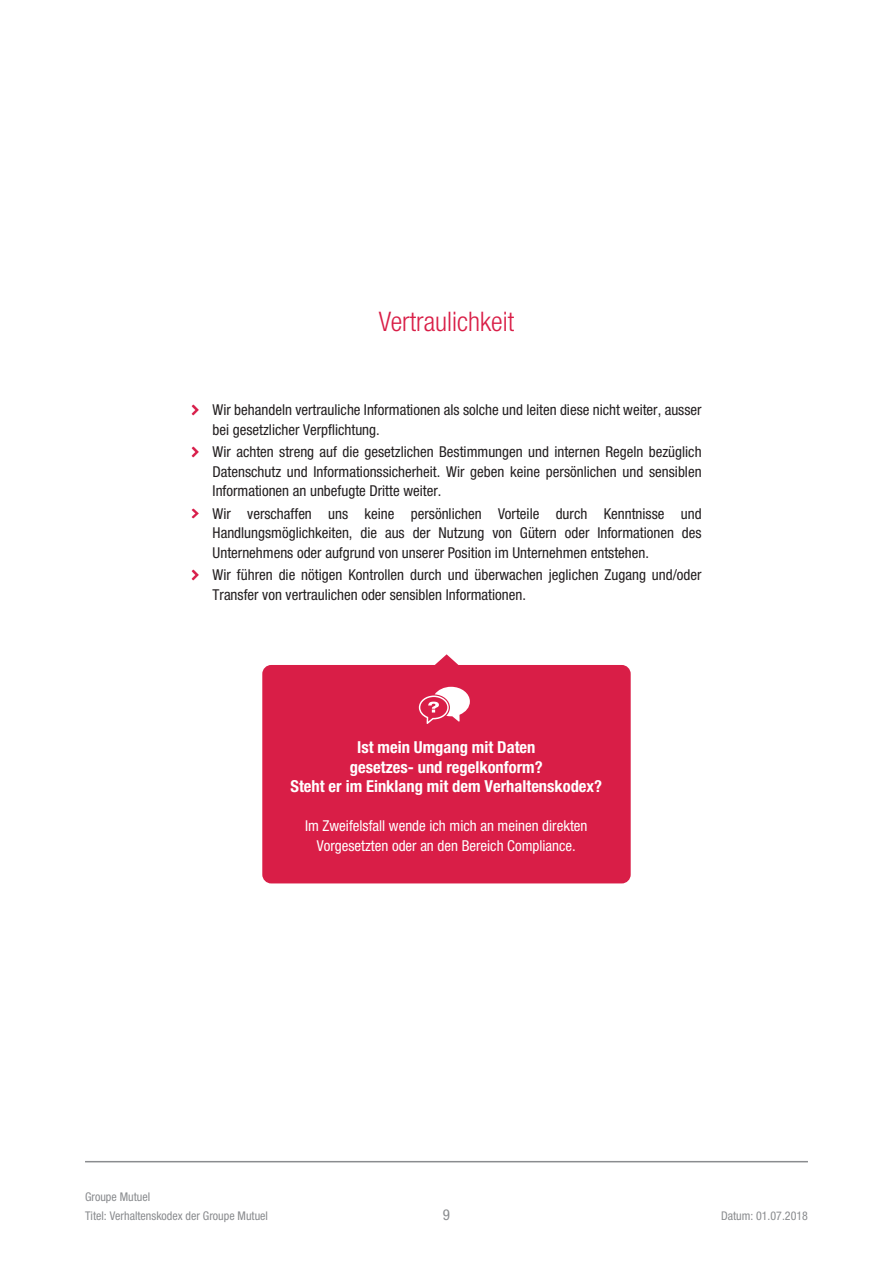
<style>
.page{position:relative;width:893px;height:1263px;background:#fff}
.page>*{position:absolute;margin:0;border:0;box-sizing:border-box;transform-origin:0 0}
.t1{font:300 condensed 27px "Helvetica Neue LT Std";color:#d91e47}
.t2{font:700 condensed 16.5px "Helvetica Neue LT";color:#fff}
.t3{font:condensed 15px/19.5px "Helvetica Neue LT";color:#231f20}
.t4{font:condensed 15px/19.5px "Helvetica Neue LT";color:#fff;text-align:center}
.t5{font:condensed 15px "Helvetica Neue LT";color:#8a8c8f}
.t6{font:condensed 12px/19.5px "Helvetica Neue LT";color:#8a8c8f}
</style>
<div class="page">
<hr style="left:85px;top:1161px;width:723px;height:1px;background:#8a8c8f">
<svg style="left:191px;top:405px;width:8px;height:10px"></svg>
<svg style="left:191px;top:447px;width:8px;height:10px"></svg>
<svg style="left:191px;top:508px;width:8px;height:11px"></svg>
<svg style="left:191px;top:570px;width:8px;height:10px"></svg>
<div style="left:262px;top:654px;width:369px;height:229px;background:#d91e47"></div>
<svg style="left:419px;top:687px;width:51px;height:37px"></svg>
<p class="t1" style="left:379px;top:306px;width:137px">Vertraulichkeit</p>
<p class="t3" style="left:213px;top:400px;width:490px">Wir behandeln vertrauliche Informationen als solche und leiten diese nicht weiter, ausser bei gesetzlicher Verpflichtung.</p>
<p class="t3" style="left:213px;top:442px;width:490px;text-align:justify">Wir achten streng auf die gesetzlichen Bestimmungen und internen Regeln bezüglich Datenschutz und Informationssicherheit. Wir geben keine persönlichen und sensiblen Informationen an unbefugte Dritte weiter.</p>
<p class="t3" style="left:213px;top:504px;width:491px;text-align:justify">Wir verschaffen uns keine persönlichen Vorteile durch Kenntnisse und Handlungsmöglichkeiten, die aus der Nutzung von Gütern oder Informationen des Unternehmens oder aufgrund von unserer Position im Unternehmen entstehen.</p>
<p class="t3" style="left:213px;top:565px;width:490px">Wir führen die nötigen Kontrollen durch und überwachen jeglichen Zugang und/oder<br>Transfer von vertraulichen oder sensiblen Informationen.</p>
<p class="t2" style="left:357px;top:737px;width:180px">Ist mein Umgang mit Daten</p>
<p class="t2" style="left:350px;top:757px;width:194px">gesetzes- und regelkonform?</p>
<p class="t2" style="left:290px;top:776px;width:313px">Steht er im Einklang mit dem Verhaltenskodex?</p>
<p class="t4" style="left:305px;top:816px;width:284px">Im Zweifelsfall wende ich mich an meinen direkten<br>Vorgesetzten oder an den Bereich Compliance.</p>
<p class="t6" style="left:85px;top:1187px;width:184px">Groupe Mutuel<br>Titel: Verhaltenskodex der Groupe Mutuel</p>
<p class="t5" style="left:443px;top:1206px;width:9px">9</p>
<p class="t6" style="left:721px;top:1206px;width:88px">Datum: 01.07.2018</p>
</div>
